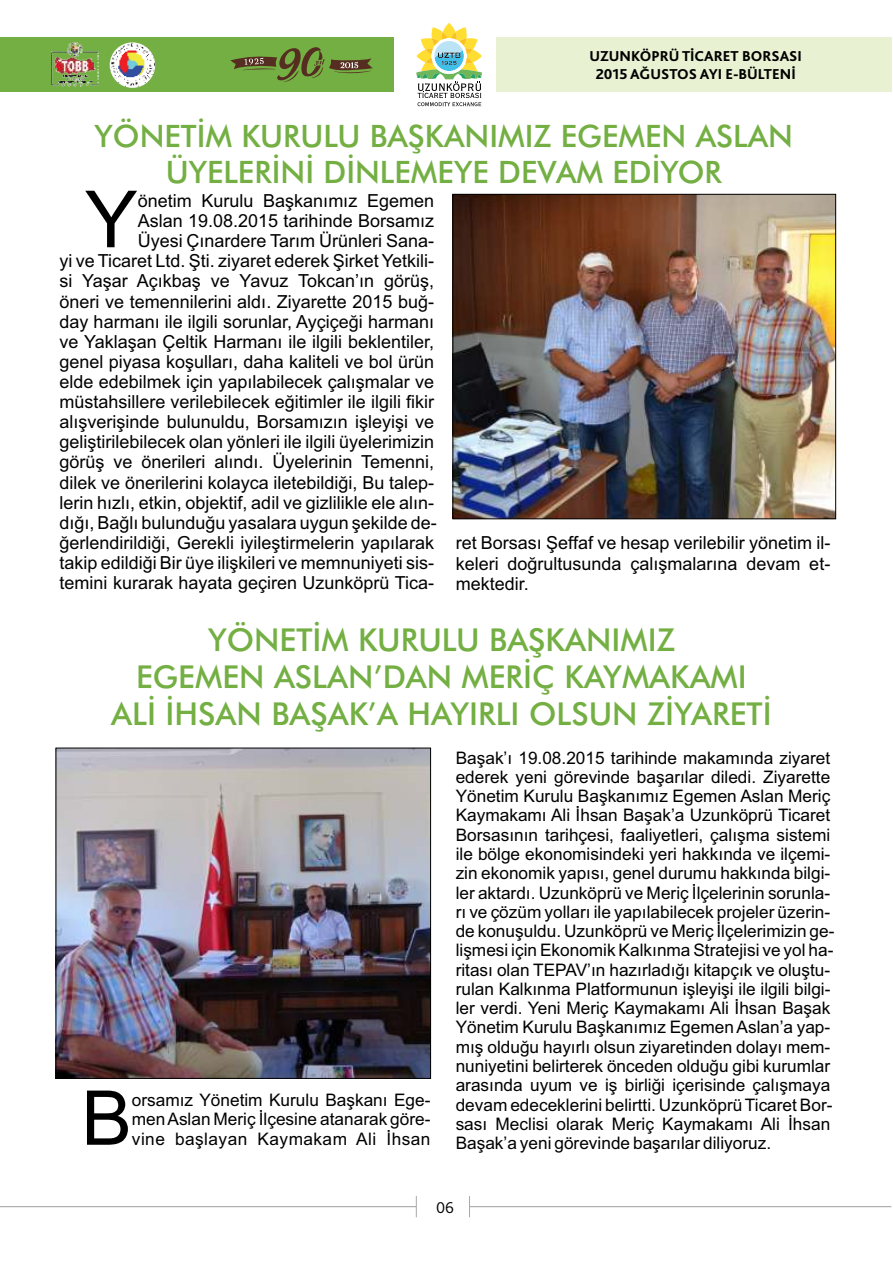
<style>
.page{position:relative;width:893px;height:1263px;background:#fff}
.page>*{position:absolute;margin:0;border:0;box-sizing:border-box;transform-origin:0 0}
.t1{font:78.9px "Arial";color:#000}
.t2{font:75.6px "Arial";color:#000}
.t3{font:500 31.5px/36.8px "Futura BT";color:#73af42;text-align:center}
.t4{font:500 30.9px/36px "Futura BT";color:#73af42;text-align:center}
.t5{font:18px/20.1px "Arial";color:#000;text-align:right}
.t6{font:17.25px/19.2px "Arial";color:#000}
.t7{font:300 16.5px "Bliss 2";color:#000}
.t8{font:800 15px/17.9px "Bliss 2";color:#000;text-align:center}
</style>
<div class="page">
<div style="left:0;top:37px;width:394px;height:55px;background:#73af42"></div>
<div style="left:496px;top:37px;width:395px;height:55px;background:#e8f1d1"></div>
<svg style="left:416px;top:23px;width:66px;height:84px"></svg>
<svg style="left:0;top:1196px;width:417px;height:22px"></svg>
<svg style="left:469px;top:1196px;width:423px;height:22px"></svg>
<img style="left:51px;top:42px;width:48px;height:45px">
<svg style="left:110px;top:42px;width:45px;height:46px"></svg>
<img style="left:110px;top:43px;width:45px;height:44px;border-radius:50%">
<svg style="left:230px;top:47px;width:143px;height:35px"></svg>
<img style="left:454px;top:196px;width:380px;height:321px">
<div style="left:452px;top:194px;width:384px;height:325px;border:1px solid #000"></div>
<img style="left:58px;top:750px;width:371px;height:327px">
<div style="left:56px;top:748px;width:375px;height:331px;border:1px solid #000"></div>
<p class="t8" style="left:590px;top:47px;width:214px">UZUNKÖPRÜ TİCARET BORSASI<br>2015 AĞUSTOS AYI E-BÜLTENİ</p>
<h3 class="t4" style="left:95px;top:121px;width:700px">YÖNETİM KURULU BAŞKANIMIZ EGEMEN ASLAN<br>ÜYELERİNİ DİNLEMEYE DEVAM EDİYOR</h3>
<p class="t5" style="left:138px;top:192px;width:298px">önetim Kurulu Başkanımız Egemen</p>
<h1 class="t1" style="left:85px;top:190px;width:54px">Y</h1>
<p class="t5" style="left:59px;top:212px;width:379px">Aslan 19.08.2015 tarihinde Borsamız<br>Üyesi Çınardere Tarım Ürünleri Sana-<br>yi ve Ticaret Ltd. Şti. ziyaret ederek Şirket Yetkili&shy;si Yaşar Açıkbaş ve Yavuz Tokcan’ın görüş, öneri ve temennilerini aldı. Ziyarette 2015 buğ&shy;day harmanı ile ilgili sorunlar, Ayçiçeği harmanı ve Yaklaşan Çeltik Harmanı ile ilgili beklentiler, genel piyasa koşulları, daha kaliteli ve bol ürün elde edebilmek için yapılabilecek çalışmalar ve müstahsillere verilebilecek eğitimler ile ilgili fikir alışverişinde bulunuldu, Borsamızın işleyişi ve geliştirilebilecek olan yönleri ile ilgili üyelerimizin görüş ve önerileri alındı. Üyelerinin Temenni, dilek ve önerilerini kolayca iletebildiği, Bu talep&shy;lerin hızlı, etkin, objektif, adil ve gizlilikle ele alın&shy;dığı, Bağlı bulunduğu yasalara uygun şekilde de&shy;ğerlendirildiği, Gerekli iyileştirmelerin yapılarak takip edildiği Bir üye ilişkileri ve memnuniyeti sis&shy;temini kurarak hayata geçiren Uzunköprü Tica-</p>
<p class="t5" style="left:456px;top:535px;width:376px;text-align:justify">ret Borsası Şeffaf ve hesap verilebilir yönetim il&shy;keleri doğrultusunda çalışmalarına devam et&shy;mektedir.</p>
<h3 class="t3" style="left:111px;top:625px;width:662px">YÖNETİM KURULU BAŞKANIMIZ<br>EGEMEN ASLAN’DAN MERİÇ KAYMAKAMI<br>ALİ İHSAN BAŞAK’A HAYIRLI OLSUN ZİYARETİ</h3>
<h2 class="t2" style="left:81px;top:1090px;width:52px">B</h2>
<p class="t6" style="left:132px;top:1092px;width:300px">orsamız Yönetim Kurulu Başkanı Ege-</p>
<p class="t6" style="left:132px;top:1111px;width:300px">men Aslan Meriç İlçesine atanarak göre&shy;vine başlayan Kaymakam Ali İhsan</p>
<p class="t6" style="left:456px;top:749px;width:380px">Başak’ı 19.08.2015 tarihinde makamında ziyaret ederek yeni görevinde başarılar diledi. Ziyarette Yönetim Kurulu Başkanımız Egemen Aslan Meriç Kaymakamı Ali İhsan Başak’a Uzunköprü Ticaret Borsasının tarihçesi, faaliyetleri, çalışma sistemi ile bölge ekonomisindeki yeri hakkında ve ilçemi&shy;zin ekonomik yapısı, genel durumu hakkında bilgi&shy;ler aktardı. Uzunköprü ve Meriç İlçelerinin sorunla&shy;rı ve çözüm yolları ile yapılabilecek projeler üzerin&shy;de konuşuldu. Uzunköprü ve Meriç İlçelerimizin ge&shy;lişmesi için Ekonomik Kalkınma Stratejisi ve yol ha&shy;ritası olan TEPAV’ın hazırladığı kitapçık ve oluştu&shy;rulan Kalkınma Platformunun işleyişi ile ilgili bilgi&shy;ler verdi. Yeni Meriç Kaymakamı Ali İhsan Başak Yönetim Kurulu Başkanımız Egemen Aslan’a yap&shy;mış olduğu hayırlı olsun ziyaretinden dolayı mem&shy;nuniyetini belirterek önceden olduğu gibi kurumlar arasında uyum ve iş birliği içerisinde çalışmaya devam edeceklerini belirtti. Uzunköprü Ticaret Bor&shy;sası Meclisi olarak Meriç Kaymakamı Ali İhsan Başak’a yeni görevinde başarılar diliyoruz.</p>
<p class="t7" style="left:436px;top:1198px;width:19px">06</p>
</div>
